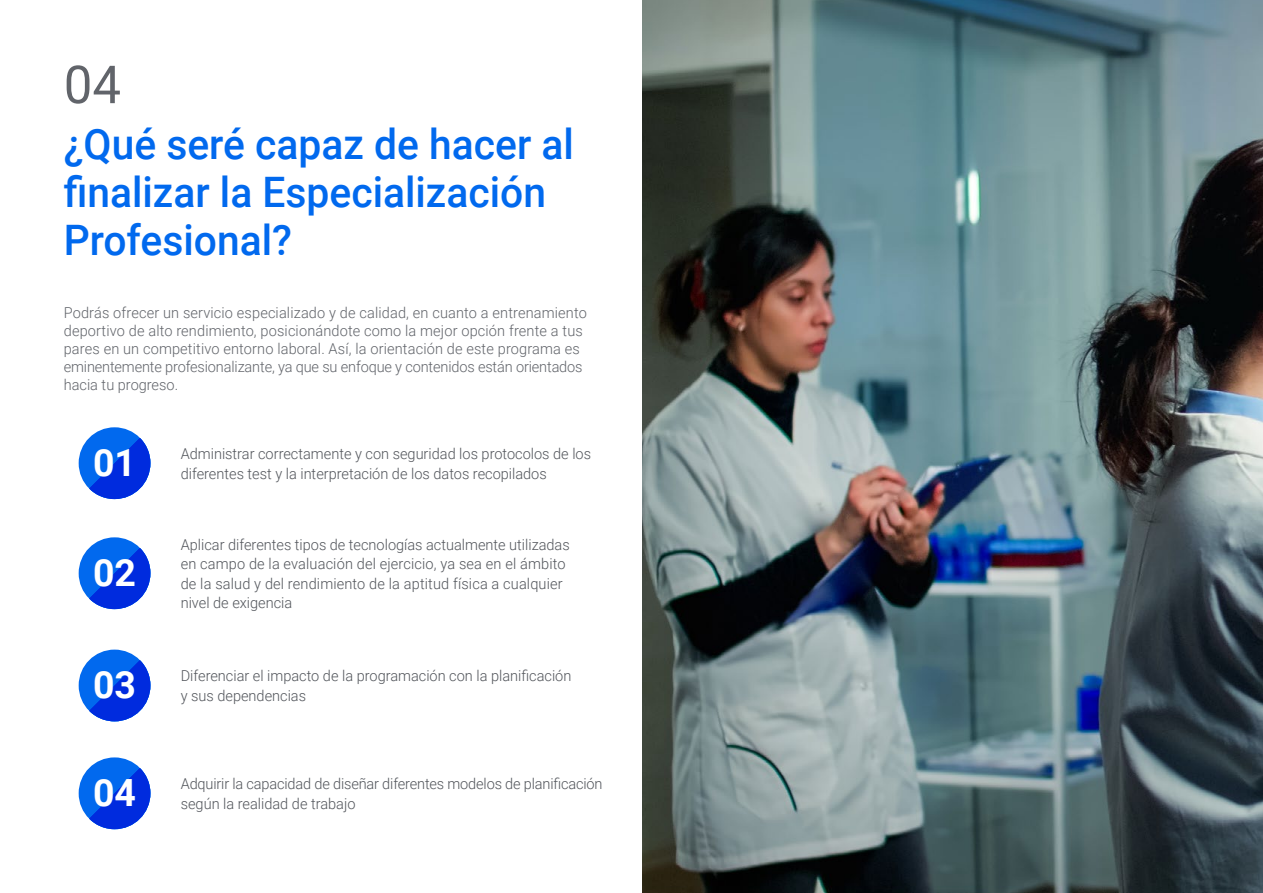
<style>
.page{position:relative;width:1263px;height:893px;background:#fff}
.page>*{position:absolute;margin:0;border:0;box-sizing:border-box;transform-origin:0 0}
.t1{font:52.5px "Roboto";color:#61646a}
.t2{font:500 42px/48px "Roboto";color:#0169ee}
.t3{font:700 37.5px "Roboto";color:#fff}
.t4{font:300 15px/19.5px "Roboto";color:#52555b}
.t5{font:300 15px/18px "Roboto";letter-spacing:.01em;color:#61646a}
</style>
<div class="page">
<img style="left:642px;top:0;width:621px;height:893px">
<div style="left:79px;top:537px;width:71px;height:72px;background:#0169ee;border-radius:50%"></div>
<svg style="left:89px;top:548px;width:61px;height:61px"></svg>
<div style="left:79px;top:757px;width:71px;height:72px;background:#0169ee;border-radius:50%"></div>
<svg style="left:89px;top:768px;width:61px;height:61px"></svg>
<div style="left:79px;top:650px;width:71px;height:71px;background:#0169ee;border-radius:50%"></div>
<svg style="left:89px;top:660px;width:61px;height:61px"></svg>
<div style="left:79px;top:427px;width:71px;height:72px;background:#0169ee;border-radius:50%"></div>
<svg style="left:89px;top:438px;width:61px;height:61px"></svg>
<h1 class="t1" style="left:64px;top:48px;width:59px">04</h1>
<h2 class="t2" style="left:64px;top:119px;width:512px">¿Qué seré capaz de hacer al finalizar la Especialización<br>Profesional?</h2>
<p class="t5" style="left:64px;top:303px;width:525px">Podrás ofrecer un servicio especializado y de calidad, en cuanto a entrenamiento deportivo de alto rendimiento, posicionándote como la mejor opción frente a tus pares en un competitivo entorno laboral. Así, la orientación de este programa es eminentemente profesionalizante, ya que su enfoque y contenidos están orientados hacia tu progreso.</p>
<h3 class="t3" style="left:93px;top:436px;width:45px">01</h3>
<h3 class="t3" style="left:93px;top:546px;width:45px">02</h3>
<p class="t4" style="left:181px;top:443px;width:412px">Administrar correctamente y con seguridad los protocolos de los</p>
<p class="t4" style="left:181px;top:463px;width:368px">diferentes test y la interpretación de los datos recopilados</p>
<p class="t4" style="left:181px;top:534px;width:391px">Aplicar diferentes tipos de tecnologías actualmente utilizadas en campo de la evaluación del ejercicio, ya sea en el ámbito de la salud y del rendimiento de la aptitud física a cualquier nivel de exigencia</p>
<h3 class="t3" style="left:93px;top:659px;width:45px">03</h3>
<p class="t4" style="left:181px;top:666px;width:392px">Diferenciar el impacto de la programación con la planificación y sus dependencias</p>
<h3 class="t3" style="left:93px;top:766px;width:45px">04</h3>
<p class="t4" style="left:181px;top:773px;width:423px">Adquirir la capacidad de diseñar diferentes modelos de planificación según la realidad de trabajo</p>
</div>
